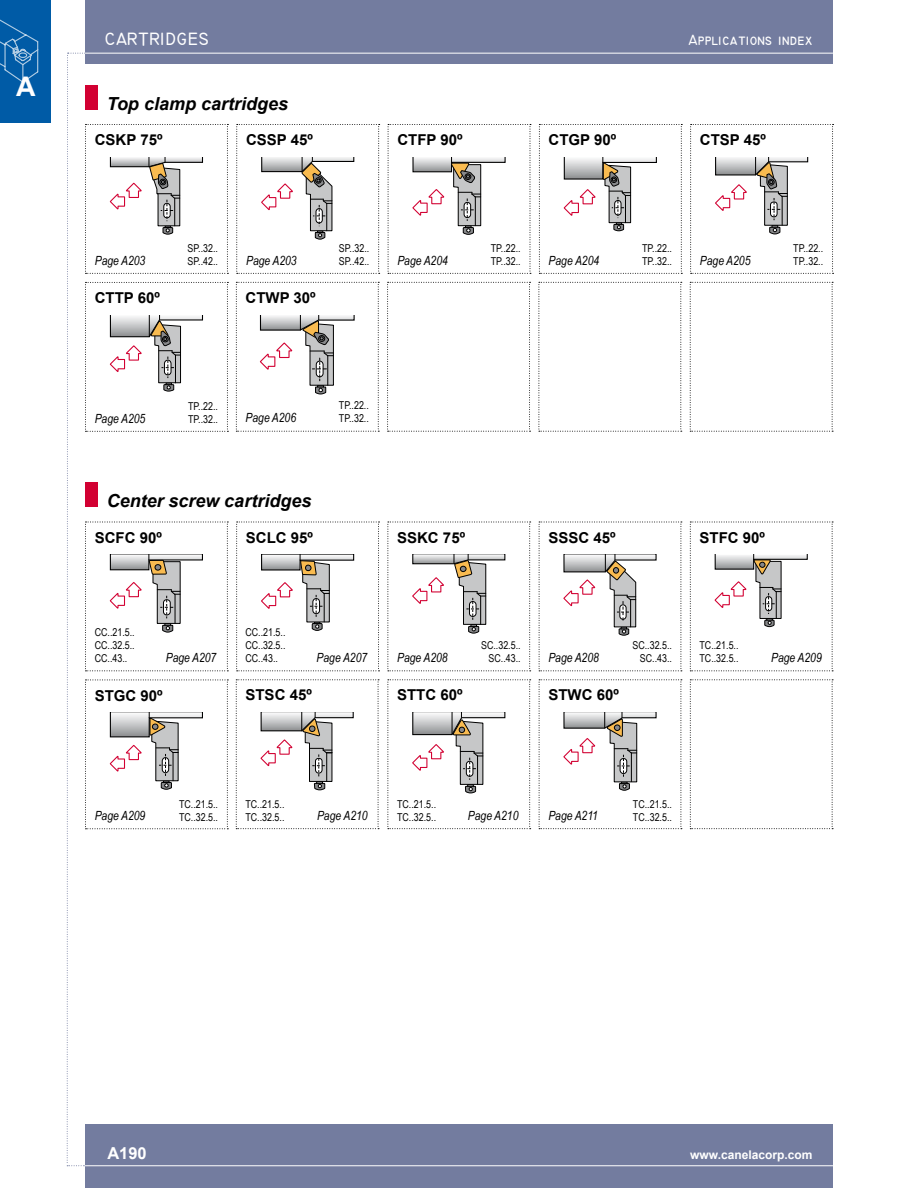
<style>
.page{position:relative;width:918px;height:1188px;background:#fff}
.page>*{position:absolute;margin:0;border:0;box-sizing:border-box;transform-origin:0 0}
.t1{font:700 27px "Arial";color:#fff}
.t2{font:italic 700 18px "Arial";color:#000}
.t3{font:700 18px "Technic";color:#fff}
.t4{font:700 16.5px "Arial";color:#fff}
.t5{font:700 15px "Arial";color:#000}
.t6{font:700 15px "Technic";color:#fff}
.t7{font:italic 12.6px "Arial Narrow";color:#000}
.t8{font:700 12px "Arial";color:#fff}
.t9{font:10.8px "Arial Narrow";color:#000}
</style>
<div class="page">
<div style="left:85px;top:0;width:748px;height:64px;background:#737c9f"></div>
<hr style="left:85px;top:53px;width:748px;height:1px;background:#fff">
<div style="left:85px;top:1124px;width:748px;height:64px;background:#737c9f"></div>
<hr style="left:85px;top:1165px;width:748px;height:1px;background:#fff">
<svg style="left:690px;top:282px;width:143px;height:150px"></svg>
<svg style="left:539px;top:282px;width:143px;height:150px"></svg>
<svg style="left:387px;top:282px;width:144px;height:150px"></svg>
<svg style="left:690px;top:679px;width:143px;height:150px"></svg>
<svg style="left:236px;top:124px;width:144px;height:150px"></svg>
<svg style="left:388px;top:124px;width:143px;height:150px"></svg>
<svg style="left:539px;top:124px;width:143px;height:150px"></svg>
<svg style="left:690px;top:124px;width:144px;height:150px"></svg>
<svg style="left:236px;top:282px;width:143px;height:150px"></svg>
<svg style="left:236px;top:522px;width:144px;height:149px"></svg>
<svg style="left:388px;top:522px;width:143px;height:149px"></svg>
<svg style="left:539px;top:522px;width:143px;height:149px"></svg>
<svg style="left:690px;top:522px;width:143px;height:149px"></svg>
<svg style="left:67px;top:53px;width:161px;height:1113px"></svg>
<svg style="left:236px;top:679px;width:143px;height:150px"></svg>
<svg style="left:388px;top:679px;width:143px;height:150px"></svg>
<svg style="left:539px;top:679px;width:143px;height:150px"></svg>
<div style="left:0;top:0;width:51px;height:123px;background:#005ba6"></div>
<svg style="left:0;top:19px;width:39px;height:64px"></svg>
<h1 class="t1" style="left:16px;top:69px;width:21px">A</h1>
<h2 class="t3" style="left:105px;top:29px;width:106px">CARTRIDGES</h2>
<h3 class="t6" style="left:688px;top:31px;width:125px">Applications index</h3>
<p class="t2" style="left:107px;top:92px;width:183px">Top clamp cartridges</p>
<p class="t5" style="left:95px;top:130px;width:69px">CSKP 75º</p>
<p class="t5" style="left:246px;top:130px;width:68px">CSSP 45º</p>
<p class="t5" style="left:397px;top:130px;width:67px">CTFP 90º</p>
<p class="t5" style="left:549px;top:130px;width:69px">CTGP 90º</p>
<p class="t5" style="left:700px;top:130px;width:68px">CTSP 45º</p>
<p class="t9" style="left:188px;top:240px;width:32px">SP..32..</p>
<p class="t9" style="left:188px;top:253px;width:32px">SP..42..</p>
<p class="t9" style="left:339px;top:240px;width:32px">SP..32..</p>
<p class="t9" style="left:339px;top:253px;width:32px">SP..42..</p>
<p class="t9" style="left:491px;top:240px;width:31px">TP..22..</p>
<p class="t9" style="left:491px;top:253px;width:31px">TP..32..</p>
<p class="t9" style="left:642px;top:240px;width:31px">TP..22..</p>
<p class="t9" style="left:642px;top:253px;width:31px">TP..32..</p>
<p class="t7" style="left:95px;top:251px;width:52px">Page A203</p>
<p class="t7" style="left:246px;top:251px;width:52px">Page A203</p>
<p class="t7" style="left:397px;top:251px;width:52px">Page A204</p>
<p class="t7" style="left:549px;top:251px;width:52px">Page A204</p>
<p class="t7" style="left:700px;top:251px;width:52px">Page A205</p>
<p class="t5" style="left:95px;top:288px;width:67px">CTTP 60º</p>
<p class="t5" style="left:246px;top:288px;width:72px">CTWP 30º</p>
<p class="t9" style="left:793px;top:240px;width:31px">TP..22..</p>
<p class="t9" style="left:793px;top:253px;width:31px">TP..32..</p>
<p class="t9" style="left:188px;top:398px;width:31px">TP..22..</p>
<p class="t9" style="left:188px;top:411px;width:31px">TP..32..</p>
<p class="t7" style="left:95px;top:409px;width:52px">Page A205</p>
<p class="t7" style="left:246px;top:409px;width:52px">Page A206</p>
<p class="t2" style="left:107px;top:489px;width:206px">Center screw cartridges</p>
<p class="t9" style="left:339px;top:398px;width:31px">TP..22..</p>
<p class="t9" style="left:339px;top:411px;width:31px">TP..32..</p>
<p class="t5" style="left:95px;top:527px;width:69px">SCFC 90º</p>
<p class="t5" style="left:246px;top:527px;width:69px">SCLC 95º</p>
<p class="t5" style="left:397px;top:527px;width:69px">SSKC 75º</p>
<p class="t5" style="left:548px;top:527px;width:69px">SSSC 45º</p>
<p class="t5" style="left:700px;top:527px;width:67px">STFC 90º</p>
<p class="t9" style="left:95px;top:624px;width:41px">CC..21.5..</p>
<p class="t9" style="left:95px;top:637px;width:41px">CC..32.5..</p>
<p class="t9" style="left:95px;top:650px;width:34px">CC..43..</p>
<p class="t9" style="left:245px;top:624px;width:41px">CC..21.5..</p>
<p class="t9" style="left:245px;top:637px;width:41px">CC..32.5..</p>
<p class="t9" style="left:245px;top:650px;width:34px">CC..43..</p>
<p class="t5" style="left:245px;top:685px;width:68px">STSC 45º</p>
<p class="t5" style="left:397px;top:685px;width:67px">STTC 60º</p>
<p class="t5" style="left:548px;top:685px;width:72px">STWC 60º</p>
<p class="t9" style="left:481px;top:637px;width:41px">SC..32.5..</p>
<p class="t9" style="left:489px;top:650px;width:34px">SC..43..</p>
<p class="t9" style="left:632px;top:637px;width:41px">SC..32.5..</p>
<p class="t9" style="left:640px;top:650px;width:34px">SC..43..</p>
<p class="t9" style="left:700px;top:637px;width:40px">TC..21.5..</p>
<p class="t9" style="left:700px;top:650px;width:40px">TC..32.5..</p>
<p class="t7" style="left:166px;top:649px;width:52px">Page A207</p>
<p class="t7" style="left:317px;top:649px;width:52px">Page A207</p>
<p class="t7" style="left:771px;top:649px;width:52px">Page A209</p>
<p class="t7" style="left:397px;top:649px;width:52px">Page A208</p>
<p class="t7" style="left:548px;top:649px;width:52px">Page A208</p>
<p class="t5" style="left:95px;top:685px;width:69px">STGC 90º</p>
<p class="t7" style="left:95px;top:807px;width:52px">Page A209</p>
<p class="t9" style="left:179px;top:797px;width:40px">TC..21.5..</p>
<p class="t9" style="left:179px;top:810px;width:40px">TC..32.5..</p>
<p class="t9" style="left:245px;top:797px;width:40px">TC..21.5..</p>
<p class="t9" style="left:245px;top:810px;width:40px">TC..32.5..</p>
<p class="t9" style="left:397px;top:797px;width:40px">TC..21.5..</p>
<p class="t9" style="left:397px;top:810px;width:40px">TC..32.5..</p>
<p class="t7" style="left:317px;top:807px;width:52px">Page A210</p>
<p class="t7" style="left:468px;top:807px;width:52px">Page A210</p>
<p class="t7" style="left:548px;top:807px;width:51px">Page A211</p>
<p class="t9" style="left:633px;top:797px;width:40px">TC..21.5..</p>
<p class="t9" style="left:633px;top:810px;width:40px">TC..32.5..</p>
<p class="t4" style="left:107px;top:1142px;width:41px">A190</p>
<p class="t8" style="left:690px;top:1147px;width:124px">www.canelacorp.com</p>
</div>
